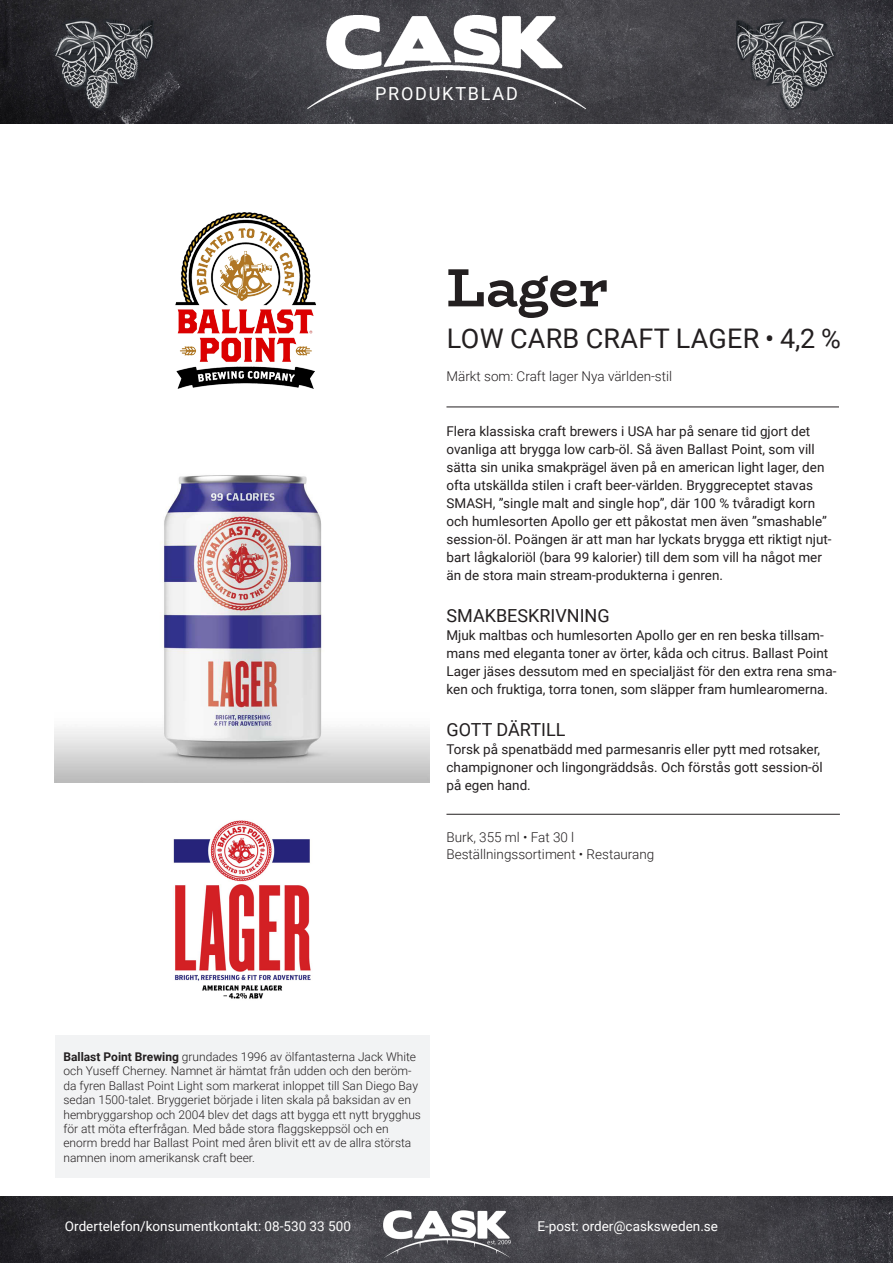
<style>
.page{position:relative;width:893px;height:1263px;background:#fff}
.page>*{position:absolute;margin:0;border:0;box-sizing:border-box;transform-origin:0 0}
.Produktnamn{font:700 54px "Bio Rhyme";letter-spacing:-.005em;color:#231f20}
.Dryckesstil{font:27px "Roboto";letter-spacing:.01em;color:#231f20}
.Underrubrik{font:18px "Roboto";color:#231f20}
.t1{font:18px "Roboto";letter-spacing:.1em;color:#fff}
.Brödtext{font:13.5px/18px "Roboto";color:#231f20}
.Märkt_som{font:300 13.5px "Roboto";color:#231f20}
.t2{font:13.5px "Roboto";color:#fff}
.Producenttext{font:300 12px/14.4px "Roboto";color:#231f20}
.s1{font-weight:700}
</style>
<div class="page">
<img style="left:175px;top:212px;width:141px;height:176px">
<div style="left:55px;top:1036px;width:375px;height:142px;background:#f2f3f4"></div>
<img style="left:0;top:0;width:893px;height:123px">
<img style="left:307px;top:15px;width:279px;height:96px">
<img style="left:54px;top:475px;width:376px;height:307px">
<img style="left:0;top:1196px;width:893px;height:67px">
<img style="left:384px;top:1196px;width:127px;height:67px">
<img style="left:53px;top:19px;width:100px;height:92px">
<img style="left:736px;top:19px;width:101px;height:92px">
<hr style="left:446px;top:407px;width:393px;height:1px;background:#231f20">
<hr style="left:446px;top:814px;width:394px;height:1px;background:#231f20">
<img style="left:173px;top:820px;width:138px;height:179px">
<p class="t1" style="left:375px;top:81px;width:144px">PRODUKTBLAD</p>
<p class="Produktnamn" style="left:446px;top:246px;width:164px">Lager</p>
<p class="Dryckesstil" style="left:447px;top:319px;width:395px">LOW CARB CRAFT LAGER • 4,2 %</p>
<p class="Märkt_som" style="left:446px;top:366px;width:227px">Märkt som: Craft lager Nya världen-stil</p>
<p class="Brödtext" style="left:446px;top:422px;width:387px">Flera klassiska craft brewers i USA har på senare tid gjort det ovanliga att brygga low carb-öl. Så även Ballast Point, som vill sätta sin unika smakprägel även på en american light lager, den ofta utskällda stilen i craft beer-världen. Bryggreceptet stavas SMASH, ”single malt and single hop”, där 100 % tvåradigt korn och humlesorten Apollo ger ett påkostat men även ”smashable” session-öl. Poängen är att man har lyckats brygga ett riktigt njut&shy;bart lågkaloriöl (bara 99 kalorier) till dem som vill ha något mer än de stora main stream-produkterna i genren.</p>
<p class="Underrubrik" style="left:446px;top:603px;width:165px">SMAKBESKRIVNING</p>
<p class="Brödtext" style="left:446px;top:626px;width:392px">Mjuk maltbas och humlesorten Apollo ger en ren beska tillsam&shy;mans med eleganta toner av örter, kåda och citrus. Ballast Point Lager jäses dessutom med en specialjäst för den extra rena sma&shy;ken och fruktiga, torra tonen, som släpper fram humlearomerna.</p>
<p class="Underrubrik" style="left:446px;top:717px;width:120px">GOTT DÄRTILL</p>
<p class="Brödtext" style="left:446px;top:740px;width:378px">Torsk på spenatbädd med parmesanris eller pytt med rotsaker, champignoner och lingongräddsås. Och förstås gott session-öl på egen hand.</p>
<p class="Märkt_som" style="left:446px;top:828px;width:129px">Burk, 355 ml • Fat 30 l</p>
<p class="Märkt_som" style="left:446px;top:844px;width:209px">Beställningssortiment • Restaurang</p>
<p class="Producenttext" style="left:63px;top:1049px;width:359px"><span class="s1">Ballast Point Brewing</span> grundades 1996 av ölfantasterna Jack White och Yuseff Cherney. Namnet är hämtat från udden och den beröm&shy;da fyren Ballast Point Light som markerat inloppet till San Diego Bay sedan 1500-talet. Bryggeriet började i liten skala på baksidan av en hembryggarshop och 2004 blev det dags att bygga ett nytt brygghus för att möta efterfrågan. Med både stora flaggskeppsöl och en enorm bredd har Ballast Point med åren blivit ett av de allra största namnen inom amerikansk craft beer.</p>
<p class="t2" style="left:65px;top:1217px;width:287px">Ordertelefon/konsumentkontakt: 08-530 33 500</p>
<p class="t2" style="left:537px;top:1217px;width:182px">E-post: order@casksweden.se</p>
</div>
